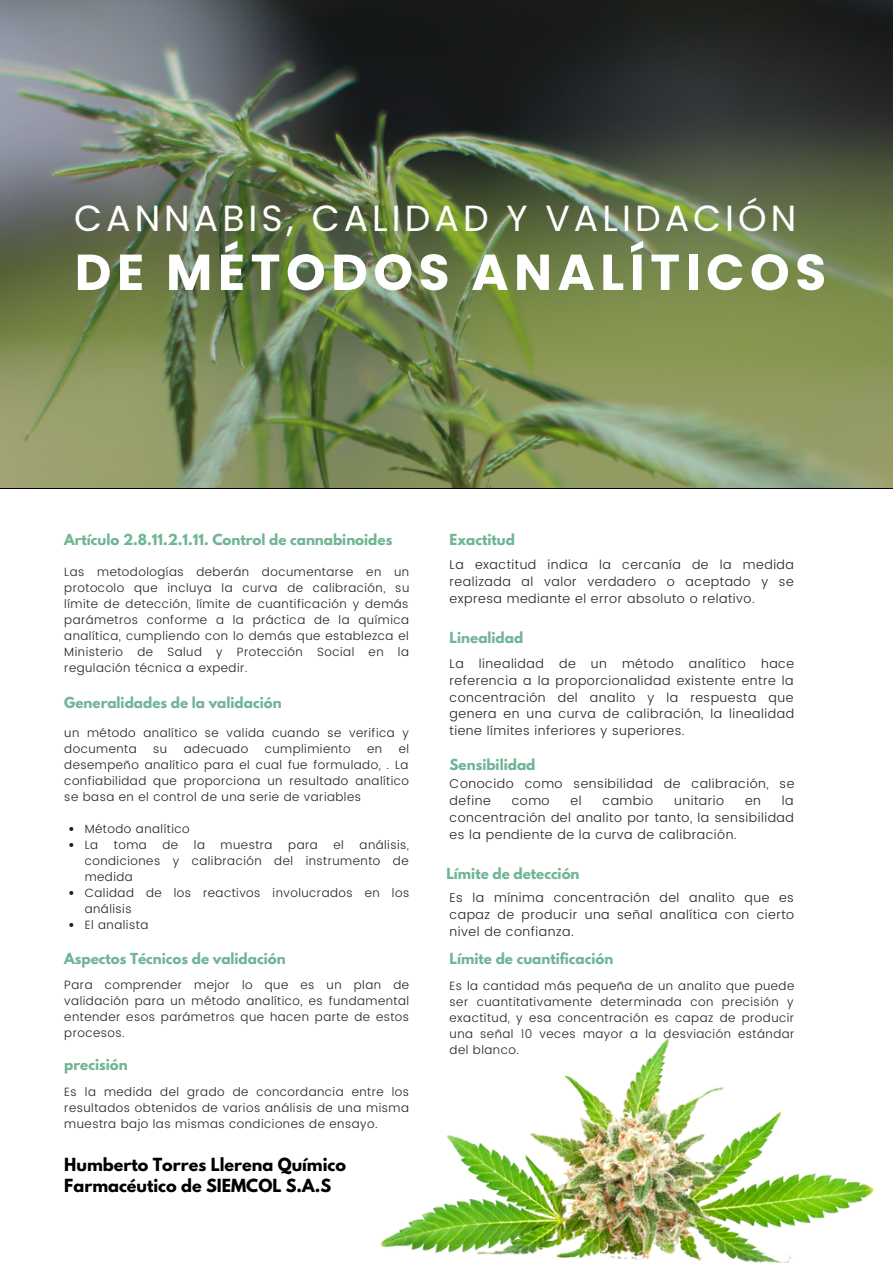
<style>
.page{position:relative;width:893px;height:1264px;background:#fff}
.page>*{position:absolute;margin:0;border:0;box-sizing:border-box;transform-origin:0 0}
.t1{font:700 50.4px "Poppins";letter-spacing:.11em;color:#fff}
.t2{font:36.3px "Poppins";letter-spacing:.11em;color:#fff}
.t3{font:700 16.05px/21.3px "League Spartan";color:#000}
.t4{font:700 13.5px "League Spartan";color:#70b595}
.t5{font:300 12.75px/17px "Poppins";letter-spacing:.04em;color:#222;text-align:justify}
.t6{font:300 12px/16px "Poppins";letter-spacing:.04em;color:#222;text-align:justify}
</style>
<div class="page">
<img style="left:0;top:0;width:892px;height:487px">
<img style="left:380px;top:1038px;width:494px;height:224px">
<svg style="left:69px;top:827px;width:4px;height:4px"></svg>
<svg style="left:69px;top:843px;width:4px;height:4px"></svg>
<svg style="left:69px;top:891px;width:4px;height:4px"></svg>
<svg style="left:69px;top:923px;width:4px;height:3px"></svg>
<h2 class="t2" style="left:74px;top:192px;width:723px">CANNABIS, CALIDAD Y VALIDACIÓN</h2>
<h1 class="t1" style="left:75px;top:237px;width:752px">DE MÉTODOS ANALÍTICOS</h1>
<p class="t4" style="left:64px;top:533px;width:329px">Artículo 2.8.11.2.1.11. Control de cannabinoides</p>
<p class="t6" style="left:64px;top:564px;width:346px">Las metodologías deberán documentarse en un protocolo que incluya la curva de calibración, su límite de detección, límite de cuantificación y demás parámetros conforme a la práctica de la química analítica, cumpliendo con lo demás que establezca el Ministerio de Salud y Protección Social en la regulación técnica a expedir.</p>
<p class="t4" style="left:64px;top:696px;width:219px">Generalidades de la validación</p>
<p class="t6" style="left:64px;top:724px;width:346px">un método analítico se valida cuando se verifica y documenta</p>
<p class="t6" style="left:153px;top:740px;width:15px">su</p>
<p class="t6" style="left:184px;top:740px;width:66px">adecuado</p>
<p class="t6" style="left:265px;top:740px;width:87px">cumplimiento</p>
<p class="t6" style="left:367px;top:740px;width:17px">en</p>
<p class="t6" style="left:64px;top:740px;width:346px;text-indent:334px">el desempeño analítico para el cual fue formulado, . La confiabilidad que proporciona un resultado analítico se basa en el control de una serie de variables</p>
<p class="t6" style="left:85px;top:820px;width:106px">Método analítico<br>La</p>
<p class="t6" style="left:85px;top:836px;width:326px;text-align:left;text-indent:275px">análisis, condiciones y calibración del instrumento de medida<br>Calidad de los reactivos involucrados en los análisis<br>El analista</p>
<p class="t6" style="left:114px;top:836px;width:34px">toma</p>
<p class="t6" style="left:162px;top:836px;width:17px">de</p>
<p class="t6" style="left:194px;top:836px;width:13px">la</p>
<p class="t6" style="left:221px;top:836px;width:53px">muestra</p>
<p class="t6" style="left:288px;top:836px;width:31px">para</p>
<p class="t6" style="left:333px;top:836px;width:12px">el</p>
<p class="t4" style="left:64px;top:951px;width:223px">Aspectos Técnicos de validación</p>
<p class="t6" style="left:64px;top:976px;width:346px">Para comprender mejor lo que es un plan de validación para un método analítico, es fundamental entender esos parámetros que hacen parte de estos procesos.</p>
<p class="t4" style="left:64px;top:1057px;width:65px">precisión</p>
<p class="t6" style="left:64px;top:1083px;width:346px">Es la medida del grado de concordancia entre los resultados obtenidos de varios análisis de una misma muestra bajo las mismas condiciones de ensayo.</p>
<h3 class="t3" style="left:64px;top:1155px;width:283px">Humberto Torres Llerena Químico<br>Farmacéutico de SIEMCOL S.A.S</h3>
<p class="t4" style="left:449px;top:533px;width:67px">Exactitud</p>
<p class="t5" style="left:449px;top:556px;width:346px">La exactitud indica la cercanía de la medida realizada al valor verdadero o aceptado y se expresa mediante el error absoluto o relativo.</p>
<p class="t4" style="left:449px;top:631px;width:75px">Linealidad</p>
<p class="t5" style="left:449px;top:654px;width:346px">La linealidad de un método analítico hace referencia a la proporcionalidad existente entre la concentración del analito y la respuesta que genera en una curva de calibración, la linealidad tiene límites inferiores y superiores.</p>
<p class="t4" style="left:449px;top:758px;width:87px">Sensibilidad</p>
<p class="t5" style="left:449px;top:775px;width:346px">Conocido como sensibilidad de calibración, se define</p>
<p class="t5" style="left:511px;top:792px;width:39px">como</p>
<p class="t5" style="left:570px;top:792px;width:13px">el</p>
<p class="t5" style="left:602px;top:792px;width:52px">cambio</p>
<p class="t5" style="left:674px;top:792px;width:51px">unitario</p>
<p class="t5" style="left:745px;top:792px;width:17px">en</p>
<p class="t5" style="left:449px;top:792px;width:346px;text-indent:332px">la concentración del analito por tanto, la sensibilidad es la pendiente de la curva de calibración.</p>
<p class="t4" style="left:446px;top:867px;width:135px">Límite de detección</p>
<p class="t5" style="left:449px;top:888px;width:346px">Es la mínima concentración del analito que es capaz de producir una señal analítica con cierto nivel de confianza.</p>
<p class="t4" style="left:449px;top:951px;width:165px">Límite de cuantificación</p>
<p class="t6" style="left:449px;top:978px;width:346px">Es la cantidad más pequeña de un analito que puede ser cuantitativamente determinada con precisión y exactitud, y esa concentración es capaz de producir una señal 10 veces mayor a la desviación estándar del blanco.</p>
</div>
